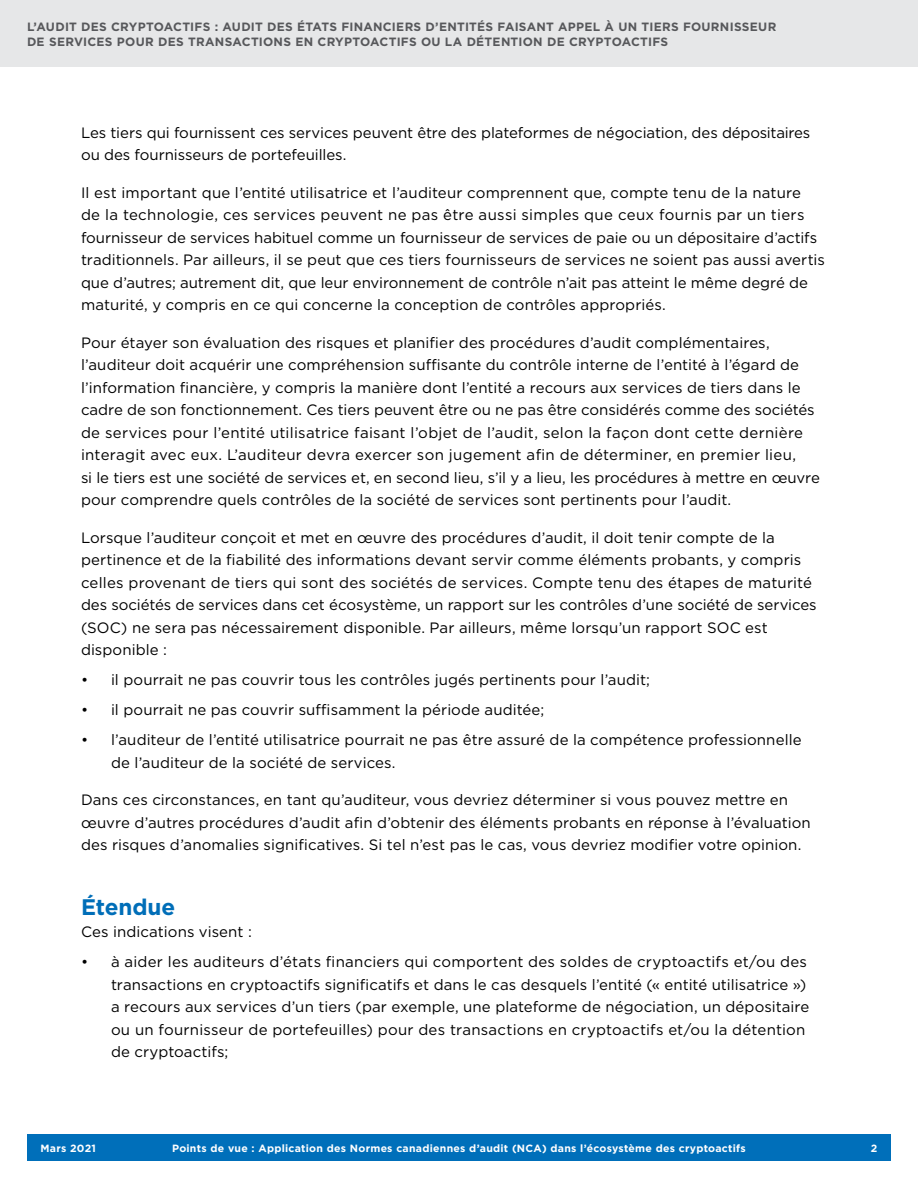
<style>
.page{position:relative;width:918px;height:1188px;background:#fff}
.page>*{position:absolute;margin:0;border:0;box-sizing:border-box;transform-origin:0 0}
.t1{font:700 22.5px "Gotham";letter-spacing:-.005em;color:#006eb8}
.t2{font:15px/22.5px "Gotham";letter-spacing:.005em;color:#000}
.t3{font:700 12px/15px "Gotham";letter-spacing:.02em;color:#57585b}
.t4{font:700 10.5px "Gotham";letter-spacing:.025em;color:#fefefe}
</style>
<div class="page">
<div style="left:27px;top:1134px;width:864px;height:27px;background:#006fba"></div>
<div style="left:0;top:0;width:918px;height:68px;background:#e6e7e8"></div>
<p class="t3" style="left:27px;top:19px;width:751px">L’AUDIT DES CRYPTOACTIFS : AUDIT DES ÉTATS FINANCIERS D’ENTITÉS FAISANT APPEL À UN TIERS FOURNISSEUR<br>DE SERVICES POUR DES TRANSACTIONS EN CRYPTOACTIFS OU LA DÉTENTION DE CRYPTOACTIFS</p>
<p class="t2" style="left:81px;top:121px;width:731px">Les tiers qui fournissent ces services peuvent être des plateformes de négociation, des dépositaires ou des fournisseurs de portefeuilles.</p>
<p class="t2" style="left:81px;top:181px;width:746px">Il est important que l’entité utilisatrice et l’auditeur comprennent que, compte tenu de la nature<br>de la technologie, ces services peuvent ne pas être aussi simples que ceux fournis par un tiers fournisseur de services habituel comme un fournisseur de services de paie ou un dépositaire d’actifs traditionnels. Par ailleurs, il se peut que ces tiers fournisseurs de services ne soient pas aussi avertis que d’autres; autrement dit, que leur environnement de contrôle n’ait pas atteint le même degré de maturité, y compris en ce qui concerne la conception de contrôles appropriés.</p>
<p class="t2" style="left:81px;top:331px;width:741px">Pour étayer son évaluation des risques et planifier des procédures d’audit complémentaires, l’auditeur doit acquérir une compréhension suffisante du contrôle interne de l’entité à l’égard de l’information financière, y compris la manière dont l’entité a recours aux services de tiers dans le cadre de son fonctionnement. Ces tiers peuvent être ou ne pas être considérés comme des sociétés de services pour l’entité utilisatrice faisant l’objet de l’audit, selon la façon dont cette dernière interagit avec eux. L’auditeur devra exercer son jugement afin de déterminer, en premier lieu,<br>si le tiers est une société de services et, en second lieu, s’il y a lieu, les procédures à mettre en œuvre pour comprendre quels contrôles de la société de services sont pertinents pour l’audit.</p>
<p class="t2" style="left:81px;top:526px;width:737px">Lorsque l’auditeur conçoit et met en œuvre des procédures d’audit, il doit tenir compte de la pertinence et de la fiabilité des informations devant servir comme éléments probants, y compris celles provenant de tiers qui sont des sociétés de services. Compte tenu des étapes de maturité des sociétés de services dans cet écosystème, un rapport sur les contrôles d’une société de services (SOC) ne sera pas nécessairement disponible. Par ailleurs, même lorsqu’un rapport SOC est disponible :</p>
<p class="t2" style="left:81px;top:669px;width:570px">● il pourrait ne pas couvrir tous les contrôles jugés pertinents pour l’audit;</p>
<p class="t2" style="left:81px;top:699px;width:465px">● il pourrait ne pas couvrir suffisamment la période auditée;</p>
<p class="t2" style="left:111px;top:729px;width:692px;text-indent:-30px">● l’auditeur de l’entité utilisatrice pourrait ne pas être assuré de la compétence professionnelle de l’auditeur de la société de services.</p>
<p class="t2" style="left:81px;top:789px;width:731px">Dans ces circonstances, en tant qu’auditeur, vous devriez déterminer si vous pouvez mettre en œuvre d’autres procédures d’audit afin d’obtenir des éléments probants en réponse à l’évaluation des risques d’anomalies significatives. Si tel n’est pas le cas, vous devriez modifier votre opinion.</p>
<h2 class="t1" style="left:81px;top:892px;width:96px">Étendue</h2>
<p class="t2" style="left:81px;top:921px;width:172px">Ces indications visent :</p>
<p class="t2" style="left:111px;top:951px;width:700px;text-indent:-30px">● à aider les auditeurs d’états financiers qui comportent des soldes de cryptoactifs et/ou des transactions en cryptoactifs significatifs et dans le cas desquels l’entité (« entité utilisatrice ») a recours aux services d’un tiers (par exemple, une plateforme de négociation, un dépositaire ou un fournisseur de portefeuilles) pour des transactions en cryptoactifs et/ou la détention de cryptoactifs;</p>
<p class="t4" style="left:41px;top:1141px;width:57px">Mars 2021</p>
<p class="t4" style="left:172px;top:1141px;width:575px">Points de vue : Application des Normes canadiennes d’audit (NCA) dans l’écosystème des cryptoactifs</p>
<p class="t4" style="left:871px;top:1141px;width:8px">2</p>
</div>
